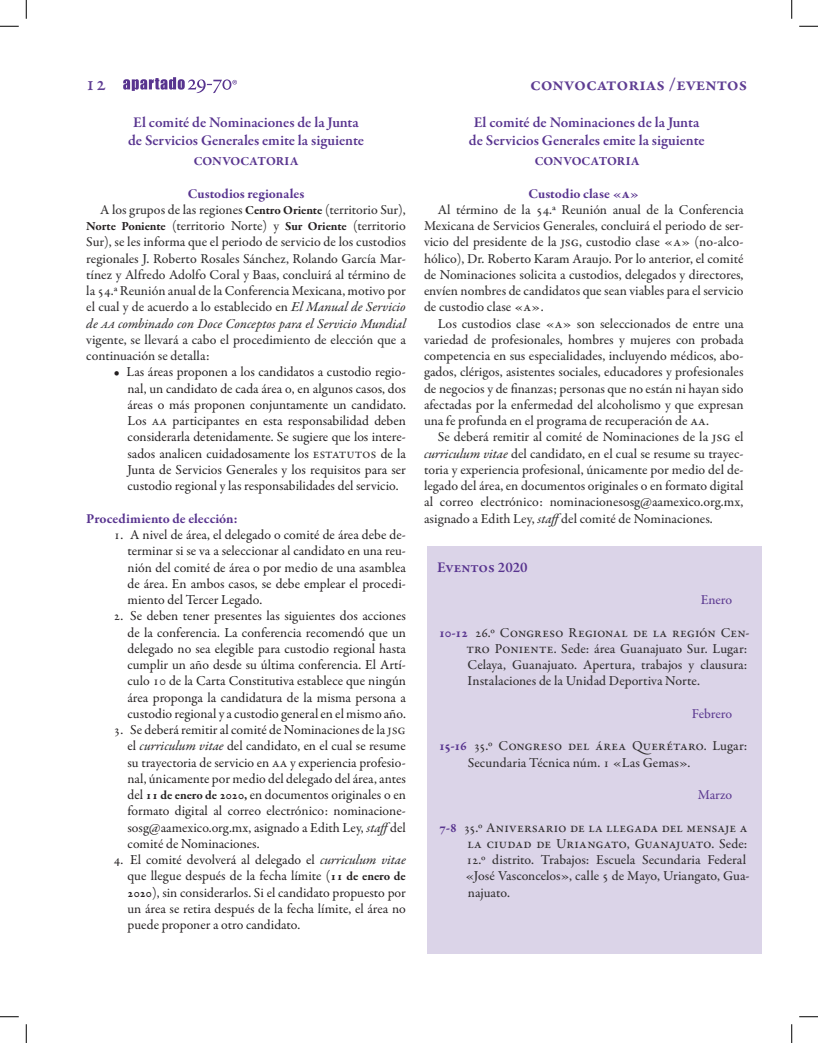
<style>
.page{position:relative;width:818px;height:1043px;background:#fff}
.page>*{position:absolute;margin:0;border:0;box-sizing:border-box;transform-origin:0 0}
.t1{font:500 22.5px "Garamond Premr Pro";color:#5e3c92}
.Antetítulo{font:600 18.75px "Garamond Premr Pro";letter-spacing:-.005em;color:#5e3c92}
.Subtítulo_1{font:600 15px/17.5px "Garamond Premr Pro";color:#58348f;text-align:center}
.Antetítulo-2{font:600 15px "Garamond Premr Pro";color:#58348f}
.Ordinario{font:500 13.75px/16.2px "Garamond Premr Pro";color:#312f30;text-align:justify}
.Apartado_2__ss__-_in{font:13.75px/16.2px "Garamond Premr Pro";color:#231f20;text-align:justify}
.Apartado_1__ss__-_bu{font:500 13.75px/16.2px "Garamond Premr Pro";color:#312f30}
.Subtítulo_1-2{font:700 13.75px "Garamond Premr Pro";letter-spacing:-.005em;color:#58348f}
.Autor{font:500 13.75px "Garamond Premr Pro";letter-spacing:-.015em;color:#5e3c92}
.Título{font:700 12.5px "Garamond Premr Pro";color:#58348f}
.s1{font-weight:700;font-size:12.5px;color:#231f20}
.s2{font-family:"Garamond Premr Pro Med It";font-weight:400}
.s3{font-weight:400;font-style:italic}
.s4{color:#312f30}
.s5{font-family:"Garamond Premr Pro Med It";color:#312f30}
.s6{font-weight:700;font-size:12.5px}
.s7{font-weight:700;color:#58348f}
</style>
<div class="page">
<svg style="left:123px;top:77px;width:114px;height:16px"></svg>
<div style="left:427px;top:547px;width:335px;height:406px;background:#dbd4e8"></div>
<svg style="left:0;top:25px;width:19px;height:2px"></svg>
<svg style="left:799px;top:25px;width:19px;height:2px"></svg>
<svg style="left:0;top:1016px;width:19px;height:1px"></svg>
<svg style="left:799px;top:1016px;width:19px;height:1px"></svg>
<svg style="left:25px;top:0;width:2px;height:19px"></svg>
<svg style="left:25px;top:1024px;width:2px;height:18px"></svg>
<svg style="left:791px;top:0;width:1px;height:19px"></svg>
<svg style="left:791px;top:1024px;width:1px;height:18px"></svg>
<p class="t1" style="left:85px;top:69px;width:23px">12</p>
<p class="Antetítulo" style="left:530px;top:73px;width:219px">convocatorias /eventos</p>
<p class="Subtítulo_1" style="left:128px;top:114px;width:237px">El comité de Nominaciones de la Junta de Servicios Generales emite la siguiente</p>
<p class="Título" style="left:194px;top:153px;width:106px">CONVOCATORIA</p>
<p class="Subtítulo_1-2" style="left:188px;top:185px;width:118px">Custodios regionales</p>
<p class="Ordinario" style="left:86px;top:202px;width:321px;text-indent:14px">A los grupos de las regiones <span class="s1">Centro Oriente</span> (territorio Sur), <span class="s1">Norte Poniente</span> (territorio Norte) y <span class="s1">Sur Oriente</span> (territorio Sur), se les informa que el periodo de servicio de los custodios regionales J. Roberto Rosales Sánchez, Rolando García Mar&shy;tínez y Alfredo Adolfo Coral y Baas, concluirá al término de la 54.ª Reunión anual de la Conferencia Mexicana, motivo por el cual y de acuerdo a lo establecido en <span class="s2">El Manual de Servicio de</span> <span class="s3">aa</span> <span class="s2">combinado con Doce Conceptos para el Servicio Mundial </span>vigente, se llevará a cabo el procedimiento de elección que a continuación se detalla:</p>
<p class="Apartado_2__ss__-_in" style="left:127px;top:364px;width:280px;text-indent:-14px">• Las áreas proponen a los candidatos a custodio regio&shy;nal, un candidato de cada área o, en algunos casos, dos áreas o más proponen conjuntamente un candidato.<br>Los <span class="s4">aa</span> participantes en esta responsabilidad deben considerarla detenidamente. Se sugiere que los intere&shy;sados analicen cuidadosamente los <span class="s4">estatutos</span> de la Junta de Servicios Generales y los requisitos para ser custodio regional y las responsabilidades del servicio.</p>
<p class="Subtítulo_1-2" style="left:86px;top:510px;width:153px">Procedimiento de elección:</p>
<p class="Apartado_2__ss__-_in" style="left:128px;top:527px;width:280px;text-indent:-14px">1. A nivel de área, el delegado o comité de área debe de&shy;terminar si se va a seleccionar al candidato en una reu&shy;nión del comité de área o por medio de una asamblea de área. En ambos casos, se debe emplear el procedi&shy;miento del Tercer Legado.</p>
<p class="Apartado_2__ss__-_in" style="left:128px;top:608px;width:280px;text-indent:-14px">2. Se deben tener presentes las siguientes dos acciones de la conferencia. La conferencia recomendó que un delegado no sea elegible para custodio regional hasta cumplir un año desde su última conferencia. El Artí&shy;culo 10 de la Carta Constitutiva establece que ningún área proponga la candidatura de la misma persona a custodio regional y a custodio general en el mismo año.</p>
<p class="Apartado_2__ss__-_in" style="left:127px;top:722px;width:280px;text-indent:-14px">3. Se deberá remitir al comité de Nominaciones de la <span class="s4">jsg </span>el <span class="s5">curriculum vitae</span> del candidato, en el cual se resume su trayectoria de servicio en <span class="s4">aa</span> y experiencia profesio&shy;nal, únicamente por medio del delegado del área, antes del <span class="s6">11 de enero de 2020,</span> en documentos originales o en formato digital al correo electrónico: nominacione&shy;sosg@aamexico.org.mx, asignado a Edith Ley, <span class="s5">staff</span>del comité de Nominaciones.</p>
<p class="Apartado_2__ss__-_in" style="left:127px;top:852px;width:280px;text-indent:-14px">4. El comité devolverá al delegado el <span class="s5">curriculum vitae </span>que llegue después de la fecha límite (<span class="s6">11 de enero de 2020</span>), sin considerarlos. Si el candidato propuesto por un área se retira después de la fecha límite, el área no puede proponer a otro candidato.</p>
<p class="Subtítulo_1" style="left:469px;top:114px;width:237px">El comité de Nominaciones de la Junta de Servicios Generales emite la siguiente</p>
<p class="Título" style="left:534px;top:153px;width:106px">CONVOCATORIA</p>
<p class="Subtítulo_1-2" style="left:528px;top:185px;width:112px">Custodio clase «a»</p>
<p class="Ordinario" style="left:424px;top:202px;width:321px;text-indent:14px">Al término de la 54.ª Reunión anual de la Conferencia Mexicana de Servicios Generales, concluirá el periodo de ser&shy;vicio del presidente de la jsg, custodio clase «a» (no-alco&shy;hólico), Dr. Roberto Karam Araujo. Por lo anterior, el comité de Nominaciones solicita a custodios, delegados y directores, envíen nombres de candidatos que sean viables para el servicio de custodio clase «a».</p>
<p class="Ordinario" style="left:424px;top:315px;width:321px;text-indent:14px">Los custodios clase «a» son seleccionados de entre una variedad de profesionales, hombres y mujeres con probada competencia en sus especialidades, incluyendo médicos, abo&shy;gados, clérigos, asistentes sociales, educadores y profesionales de negocios y de finanzas; personas que no están ni hayan sido afectadas por la enfermedad del alcoholismo y que expresan una fe profunda en el programa de recuperación de aa.</p>
<p class="Ordinario" style="left:424px;top:429px;width:321px;text-indent:14px">Se deberá remitir al comité de Nominaciones de la jsg el <span class="s2">curriculum vitae</span> del candidato, en el cual se resume su trayec&shy;toria y experiencia profesional, únicamente por medio del de&shy;legado del área, en documentos originales o en formato digital al correo electrónico: nominacionesosg@aamexico.org.mx, asignado a Edith Ley, <span class="s2">staff</span>del comité de Nominaciones.</p>
<p class="Antetítulo-2" style="left:437px;top:557px;width:92px">Eventos 2020</p>
<p class="Autor" style="left:700px;top:591px;width:33px">Enero</p>
<p class="Apartado_1__ss__-_bu" style="left:466px;top:624px;width:284px;text-indent:-28px"><span class="s7">10-12</span> 26.º Congreso Regional de la región Cen&shy;tro Poniente. Sede: área Guanajuato Sur. Lugar:<br>Celaya, Guanajuato. Apertura, trabajos y clausura:<br>Instalaciones de la Unidad Deportiva Norte.</p>
<p class="Autor" style="left:692px;top:705px;width:42px">Febrero</p>
<p class="Apartado_1__ss__-_bu" style="left:467px;top:738px;width:281px;text-indent:-29px"><span class="s7">15-16</span> 35.º Congreso del área Querétaro. Lugar:<br>Secundaria Técnica núm. 1 «Las Gemas».</p>
<p class="Autor" style="left:697px;top:786px;width:36px">Marzo</p>
<p class="Apartado_1__ss__-_bu" style="left:465px;top:819px;width:286px;text-indent:-25px"><span class="s7">7-8</span> 35.º Aniversario de la llegada del mensaje a la ciudad de Uriangato, Guanajuato. Sede:<br>12.º distrito. Trabajos: Escuela Secundaria Federal «José Vasconcelos», calle 5 de Mayo, Uriangato, Gua&shy;najuato.</p>
</div>
